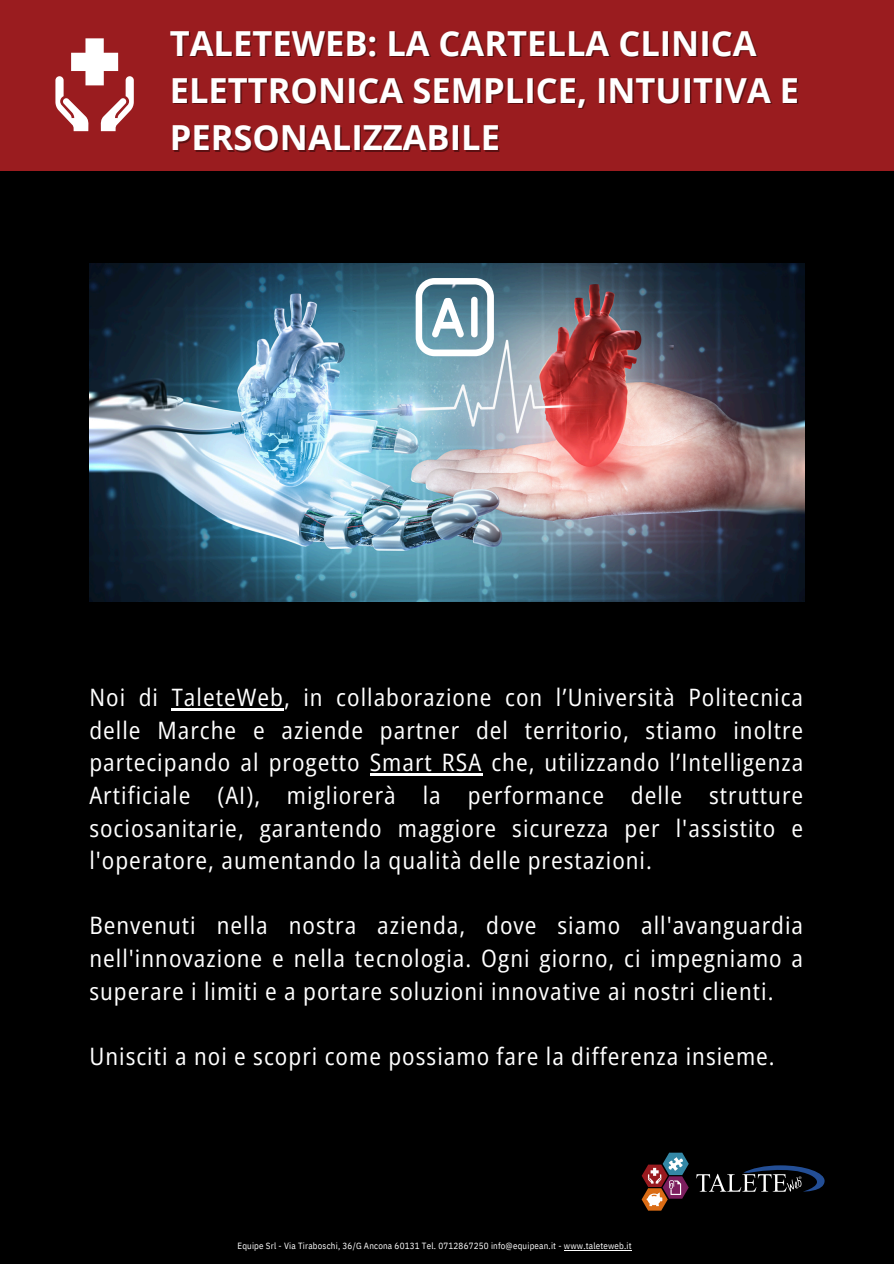
<style>
.page{position:relative;width:894px;height:1264px;background:#fff}
.page>*{position:absolute;margin:0;border:0;box-sizing:border-box;transform-origin:0 0}
.t1{font:700 34.5px "Open Sans";color:#fff}
.t2{font:semi-condensed 24px/32.7px "Open Sans";letter-spacing:.04em;color:#fff;text-align:justify}
.t3{font:9px "IBM Plex Sans Cond";letter-spacing:.02em;color:#fff}
</style>
<div class="page">
<div style="left:0;top:0;width:893px;height:1263px;background:#000"></div>
<img style="left:89px;top:263px;width:715px;height:338px">
<svg style="left:415px;top:278px;width:79px;height:78px;background:#95b3be"></svg>
<div style="left:471px;top:297px;width:6px;height:40px;background:#fff;border-radius:3px"></div>
<svg style="left:641px;top:1152px;width:47px;height:58px"></svg>
<svg style="left:696px;top:1165px;width:128px;height:26px"></svg>
<div style="left:0;top:0;width:893px;height:170px;background:#9a1c1f"></div>
<svg style="left:55px;top:38px;width:79px;height:94px"></svg>
<hr style="left:172px;top:708px;width:112px;height:2px;background:#fff">
<hr style="left:369px;top:773px;width:113px;height:2px;background:#fff">
<hr style="left:563px;top:1249px;width:68px;height:1px;background:#fff">
<p class="t1" style="left:170px;top:19px;width:588px">TALETEWEB: LA CARTELLA CLINICA</p>
<p class="t1" style="left:170px;top:66px;width:630px">ELETTRONICA SEMPLICE, INTUITIVA E</p>
<h2 class="t1" style="left:170px;top:113px;width:332px">PERSONALIZZABILE</h2>
<h2 class="t2" style="left:89px;top:680px;width:715px">Noi di TaleteWeb, in collaborazione con l’Università Politecnica delle Marche e aziende partner del territorio, stiamo inoltre partecipando al progetto Smart RSA che, utilizzando l’Intelligenza Artificiale (AI), migliorerà la performance delle strutture sociosanitarie, garantendo maggiore sicurezza per l'assistito e l'operatore, aumentando la qualità delle prestazioni.</h2>
<h2 class="t2" style="left:89px;top:908px;width:715px">Benvenuti nella nostra azienda, dove siamo all'avanguardia nell'innovazione e nella tecnologia. Ogni giorno, ci impegniamo a superare i limiti e a portare soluzioni innovative ai nostri clienti.</h2>
<p class="t2" style="left:89px;top:1039px;width:686px">Unisciti a noi e scopri come possiamo fare la differenza insieme.</p>
<p class="t3" style="left:237px;top:1239px;width:395px">Equipe Srl - Via Tiraboschi, 36/G Ancona 60131 Tel. 0712867250 info@equipean.it - www.taleteweb.it</p>
</div>
